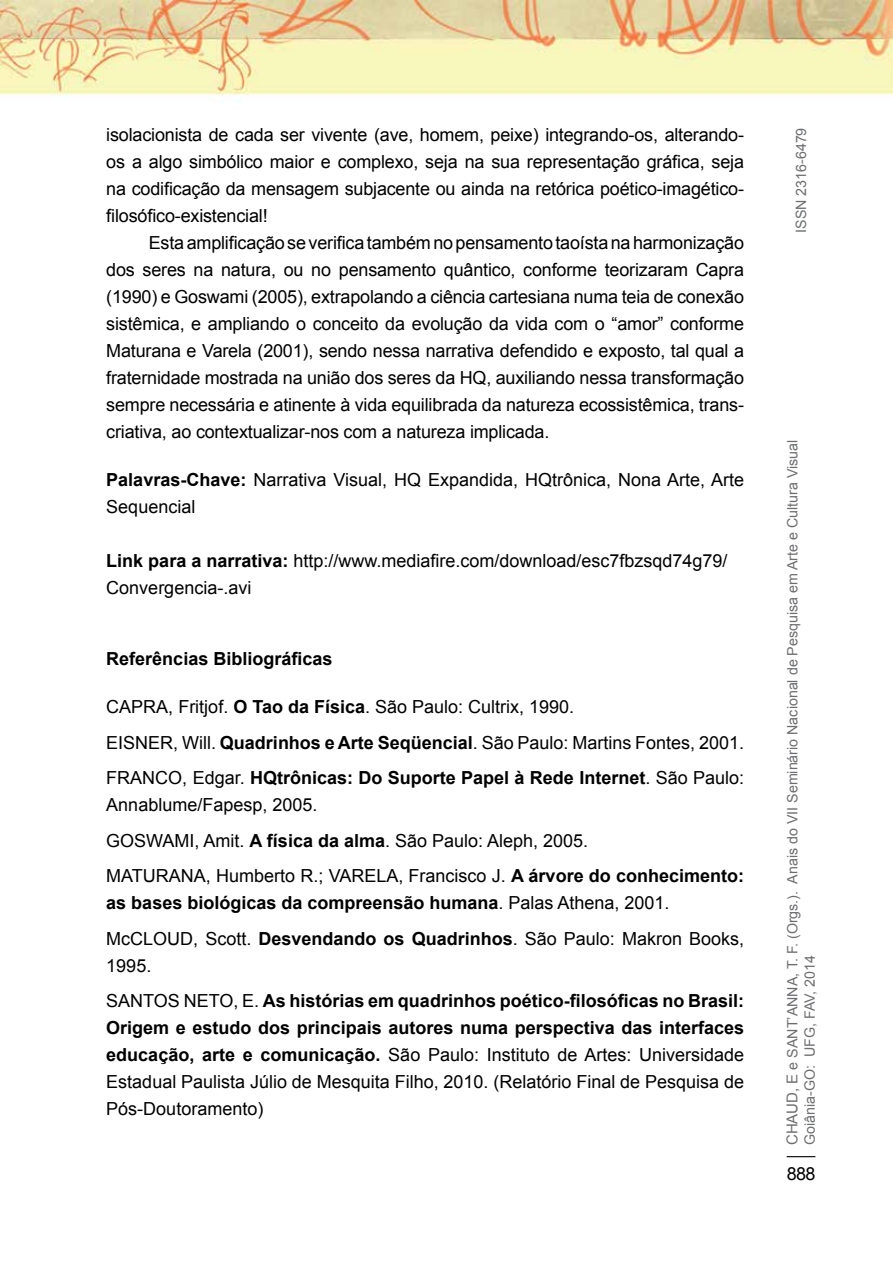
<style>
.page{position:relative;width:893px;height:1263px;background:#fff}
.page>*{position:absolute;margin:0;border:0;box-sizing:border-box;transform-origin:0 0}
.t1{font:18px/27px "Arial";color:#000}
.t2{font:700 18px/35.5px "Arial";color:#000}
.t3{font:14.25px/17.1px "Arial";color:#6d6e71}
.s1{font-weight:700}
.s2{font-weight:400}
.s3{font-size:15px}
</style>
<div class="page">
<svg style="left:787px;top:1156px;width:28px;height:1px"></svg>
<img style="left:0;top:0;width:893px;height:102px">
<p class="t1" style="left:106px;top:121px;width:639px;text-align:justify">isolacionista de cada ser vivente (ave, homem, peixe) integrando-os, alterando&shy;os a algo simbólico maior e complexo, seja na sua representação gráfica, seja na codificação da mensagem subjacente ou ainda na retórica poético-imagético&shy;filosófico-existencial!</p>
<p class="t1" style="left:106px;top:229px;width:639px;text-align:justify;text-indent:43px">Esta amplificação se verifica também no pensamento taoísta na harmonização dos seres na natura, ou no pensamento quântico, conforme teorizaram Capra (1990) e Goswami (2005), extrapolando a ciência cartesiana numa teia de conexão sistêmica, e ampliando o conceito da evolução da vida com o “amor” conforme Maturana e Varela (2001), sendo nessa narrativa defendido e exposto, tal qual a fraternidade mostrada na união dos seres da HQ, auxiliando nessa transformação sempre necessária e atinente à vida equilibrada da natureza ecossistêmica, trans&shy;criativa, ao contextualizar-nos com a natureza implicada.</p>
<p class="t1" style="left:106px;top:467px;width:639px"><span class="s1">Palavras-Chave:</span> Narrativa Visual, HQ Expandida, HQtrônica, Nona Arte, Arte<br>Sequencial</p>
<p class="t1" style="left:106px;top:548px;width:623px"><span class="s1">Link para a narrativa:</span> http://www.mediafire.com/download/esc7fbzsqd74g79/<br>Convergencia-.avi</p>
<p class="t2" style="left:106px;top:641px;width:228px">Referências Bibliográficas</p>
<p class="t1" style="left:106px;top:689px;width:639px;line-height:35.5px">CAPRA, Fritjof. <span class="s1">O Tao da Física</span>. São Paulo: Cultrix, 1990.<br>EISNER, Will. <span class="s1">Quadrinhos e Arte Seqüencial</span>. São Paulo: Martins Fontes, 2001.<br>FRANCO, Edgar. <span class="s1">HQtrônicas: Do Suporte Papel à Rede Internet</span>. São Paulo:</p>
<p class="t1" style="left:106px;top:787px;width:639px;line-height:35.5px">Annablume/Fapesp, 2005.<br>GOSWAMI, Amit. <span class="s1">A física da alma</span>. São Paulo: Aleph, 2005.<br>MATURANA, Humberto R.; VARELA, Francisco J. <span class="s1">A árvore do conhecimento:</span></p>
<p class="t2" style="left:106px;top:885px;width:639px">as bases biológicas da compreensão humana<span class="s2">. Palas Athena, 2001.<br>McCLOUD, Scott.</span> Desvendando os Quadrinhos<span class="s2">. São Paulo: Makron Books,</span></p>
<p class="t2" style="left:106px;top:948px;width:639px"><span class="s2">1995.<br>SANTOS NETO, E.</span> As histórias em quadrinhos poético-filosóficas no Brasil:</p>
<p class="t1" style="left:106px;top:1014px;width:639px;text-align:justify"><span class="s1">Origem e estudo dos principais autores numa perspectiva das interfaces educação, arte e comunicação.</span> São Paulo: Instituto de Artes: Universidade Estadual Paulista Júlio de Mesquita Filho, 2010. (Relatório Final de Pesquisa de Pós-Doutoramento)</p>
<p class="t3" style="left:793px;top:233px;width:107px;rotate:-90deg">ISSN 2316-6479</p>
<p class="t3" style="left:784px;top:1145px;width:707px;rotate:-90deg"><span class="s3">Chaud, E</span> e Sant’Anna, T. F. (Orgs.). Anais do VII Seminário Nacional de Pesquisa em Arte e Cultura Visual<br>Goiânia-GO: U FG, FAV, 2014</p>
<p class="t1" style="left:787px;top:1160px;width:30px">888</p>
</div>
